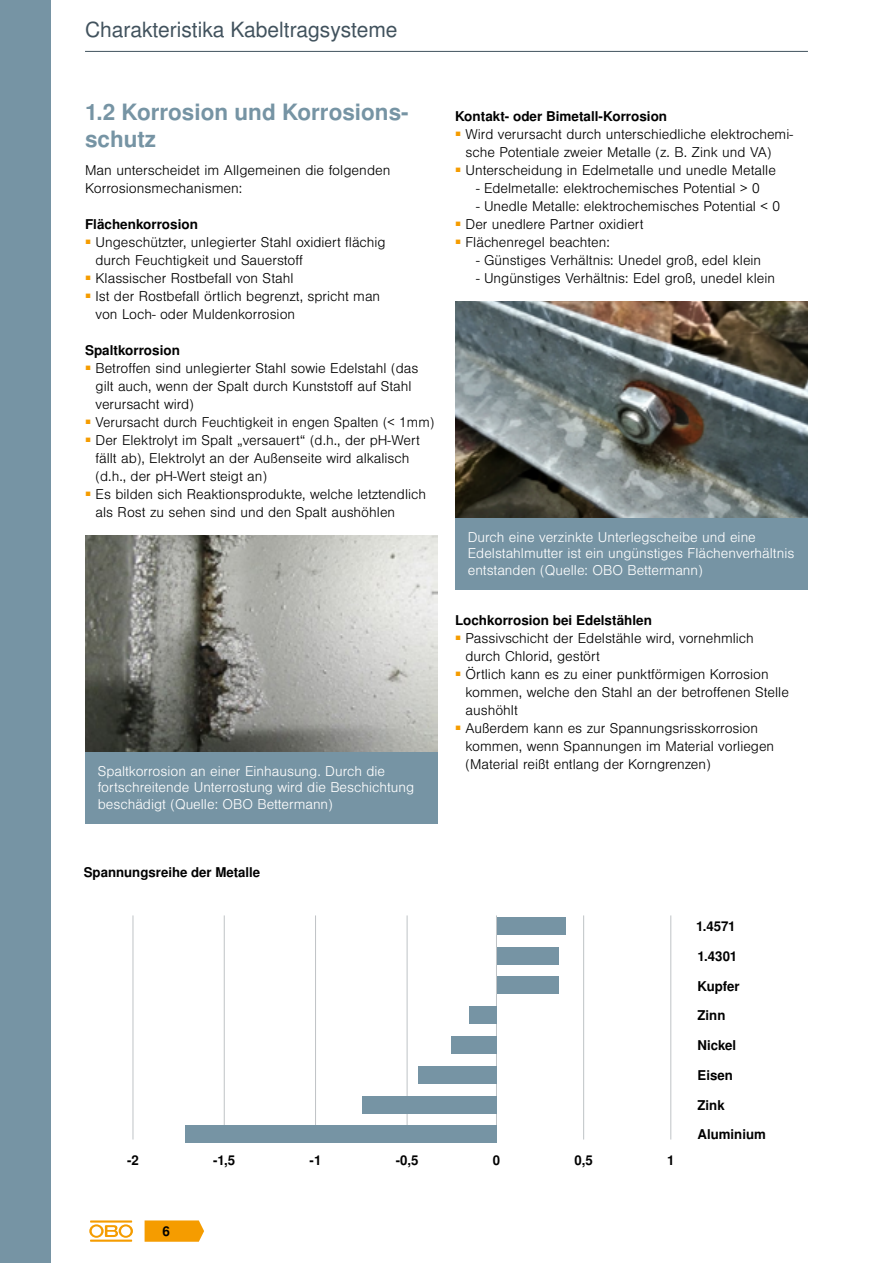
<style>
.page{position:relative;width:893px;height:1263px;background:#fff}
.page>*{position:absolute;margin:0;border:0;box-sizing:border-box;transform-origin:0 0}
.t1{font:700 22.5px/27px "Nimbus San LOT";color:#7694a4}
.t2{font:21px "Nimbus San LOT";color:#41525d}
.t3{font:300 13.5px/18px "Nimbus San LOT";color:#000}
.t4{font:300 13.5px/16.2px "Nimbus San LOT";color:#fff}
.t5{font:700 13.5px "Nimbus San LOT";color:#000}
</style>
<div class="page">
<div style="left:85px;top:751px;width:353px;height:72px;background:#7694a4"></div>
<hr style="left:85px;top:51px;width:723px;height:1px;background:#41525d">
<img style="left:85px;top:535px;width:353px;height:216px">
<div style="left:455px;top:517px;width:353px;height:72px;background:#7694a4"></div>
<img style="left:455px;top:301px;width:353px;height:216px">
<hr style="left:133px;top:915px;width:1px;height:224px;background:#bfc3c6">
<hr style="left:315px;top:915px;width:1px;height:224px;background:#bfc3c6">
<hr style="left:496px;top:915px;width:1px;height:224px;background:#bfc3c6">
<hr style="left:224px;top:915px;width:1px;height:224px;background:#bfc3c6">
<hr style="left:407px;top:915px;width:1px;height:224px;background:#bfc3c6">
<hr style="left:583px;top:915px;width:1px;height:224px;background:#bfc3c6">
<hr style="left:670px;top:915px;width:1px;height:224px;background:#bfc3c6">
<div style="left:497px;top:917px;width:68px;height:17px;background:#7694a4"></div>
<div style="left:497px;top:947px;width:61px;height:17px;background:#7694a4"></div>
<div style="left:497px;top:977px;width:61px;height:17px;background:#7694a4"></div>
<div style="left:470px;top:1007px;width:27px;height:17px;background:#7694a4"></div>
<div style="left:451px;top:1036px;width:46px;height:17px;background:#7694a4"></div>
<div style="left:418px;top:1066px;width:79px;height:17px;background:#7694a4"></div>
<div style="left:363px;top:1096px;width:134px;height:17px;background:#7694a4"></div>
<div style="left:186px;top:1126px;width:311px;height:17px;background:#7694a4"></div>
<div style="left:0;top:0;width:51px;height:1263px;background:#7694a4"></div>
<svg style="left:145px;top:1220px;width:59px;height:22px"></svg>
<hr style="left:90px;top:1239px;width:42px;height:3px;background:#f59c00">
<svg style="left:89px;top:1224px;width:44px;height:14px"></svg>
<hr style="left:90px;top:1220px;width:42px;height:2px;background:#f59c00">
<h2 class="t2" style="left:85px;top:17px;width:314px">Charakteristika Kabeltragsysteme</h2>
<h1 class="t1" style="left:85px;top:99px;width:325px">1.2 Korrosion und Korrosions&shy;schutz</h1>
<p class="t3" style="left:85px;top:162px;width:307px">Man unterscheidet im Allgemeinen die folgenden<br>Korrosionsmechanismen:</p>
<p class="t5" style="left:85px;top:216px;width:114px">Flächenkorrosion</p>
<p class="t3" style="left:96px;top:234px;width:292px;text-indent:-11px"><sup>■</sup> Ungeschützter, unlegierter Stahl oxidiert flächig durch Feuchtigkeit und Sauerstoff</p>
<p class="t3" style="left:85px;top:270px;width:210px"><sup>■</sup> Klassischer Rostbefall von Stahl</p>
<p class="t3" style="left:96px;top:288px;width:286px;text-indent:-11px"><sup>■</sup> Ist der Rostbefall örtlich begrenzt, spricht man von Loch- oder Muldenkorrosion</p>
<p class="t5" style="left:85px;top:342px;width:96px">Spaltkorrosion</p>
<p class="t3" style="left:96px;top:360px;width:324px;text-indent:-11px"><sup>■</sup> Betroffen sind unlegierter Stahl sowie Edelstahl (das gilt auch, wenn der Spalt durch Kunststoff auf Stahl verursacht wird)</p>
<p class="t3" style="left:85px;top:414px;width:351px"><sup>■</sup> Verursacht durch Feuchtigkeit in engen Spalten (&lt; 1mm)</p>
<p class="t3" style="left:96px;top:432px;width:326px;text-indent:-11px"><sup>■</sup> Der Elektrolyt im Spalt „versauert“ (d.h., der pH-Wert fällt ab), Elektrolyt an der Außenseite wird alkalisch (d.h., der pH-Wert steigt an)</p>
<p class="t3" style="left:96px;top:486px;width:332px;text-indent:-11px"><sup>■</sup> Es bilden sich Reaktionsprodukte, welche letztendlich als Rost zu sehen sind und den Spalt aushöhlen</p>
<p class="t4" style="left:98px;top:764px;width:318px">Spaltkorrosion an einer Einhausung. Durch die fortschreitende Unterrostung wird die Beschichtung beschädigt (Quelle: OBO Bettermann)</p>
<p class="t5" style="left:455px;top:108px;width:214px">Kontakt- oder Bimetall-Korrosion</p>
<p class="t3" style="left:465px;top:126px;width:329px;text-indent:-11px"><sup>■</sup> Wird verursacht durch unterschiedliche elektrochemi&shy;sche Potentiale zweier Metalle (z. B. Zink und VA)</p>
<p class="t3" style="left:455px;top:162px;width:322px"><sup>■</sup> Unterscheidung in Edelmetalle und unedle Metalle</p>
<p class="t3" style="left:476px;top:180px;width:286px">- Edelmetalle: elektrochemisches Potential &gt; 0</p>
<p class="t3" style="left:476px;top:198px;width:306px">- Unedle Metalle: elektrochemisches Potential &lt; 0</p>
<p class="t3" style="left:455px;top:216px;width:190px"><sup>■</sup> Der unedlere Partner oxidiert</p>
<p class="t3" style="left:455px;top:234px;width:156px"><sup>■</sup> Flächenregel beachten:</p>
<p class="t3" style="left:476px;top:252px;width:287px">- Günstiges Verhältnis: Unedel groß, edel klein</p>
<p class="t3" style="left:476px;top:270px;width:301px">- Ungünstiges Verhältnis: Edel groß, unedel klein</p>
<p class="t4" style="left:468px;top:530px;width:328px">Durch eine verzinkte Unterlegscheibe und eine<br>Edelstahlmutter ist ein ungünstiges Flächenverhältnis entstanden (Quelle: OBO Bettermann)</p>
<p class="t5" style="left:455px;top:612px;width:198px">Lochkorrosion bei Edelstählen</p>
<p class="t3" style="left:465px;top:630px;width:290px;text-indent:-11px"><sup>■</sup> Passivschicht der Edelstähle wird, vornehmlich durch Chlorid, gestört</p>
<p class="t3" style="left:465px;top:666px;width:325px;text-indent:-11px"><sup>■</sup> Örtlich kann es zu einer punktförmigen Korrosion kommen, welche den Stahl an der betroffenen Stelle aushöhlt</p>
<p class="t3" style="left:465px;top:720px;width:310px;text-indent:-11px"><sup>■</sup> Außerdem kann es zur Spannungsrisskorrosion kommen, wenn Spannungen im Material vorliegen (Material reißt entlang der Korngrenzen)</p>
<p class="t5" style="left:84px;top:864px;width:178px">Spannungsreihe der Metalle</p>
<p class="t5" style="left:696px;top:918px;width:41px">1.4571</p>
<p class="t5" style="left:697px;top:948px;width:41px">1.4301</p>
<p class="t5" style="left:697px;top:978px;width:44px">Kupfer</p>
<p class="t5" style="left:697px;top:1007px;width:29px">Zinn</p>
<p class="t5" style="left:697px;top:1037px;width:40px">Nickel</p>
<p class="t5" style="left:697px;top:1067px;width:37px">Eisen</p>
<p class="t5" style="left:697px;top:1097px;width:29px">Zink</p>
<p class="t5" style="left:697px;top:1126px;width:70px">Aluminium</p>
<p class="t5" style="left:127px;top:1152px;width:13px">-2</p>
<p class="t5" style="left:213px;top:1152px;width:24px">-1,5</p>
<p class="t5" style="left:310px;top:1152px;width:13px">-1</p>
<p class="t5" style="left:396px;top:1152px;width:24px">-0,5</p>
<p class="t5" style="left:493px;top:1152px;width:9px">0</p>
<p class="t5" style="left:574px;top:1152px;width:20px">0,5</p>
<p class="t5" style="left:667px;top:1152px;width:9px">1</p>
<p class="t5" style="left:163px;top:1223px;width:9px">6</p>
</div>
